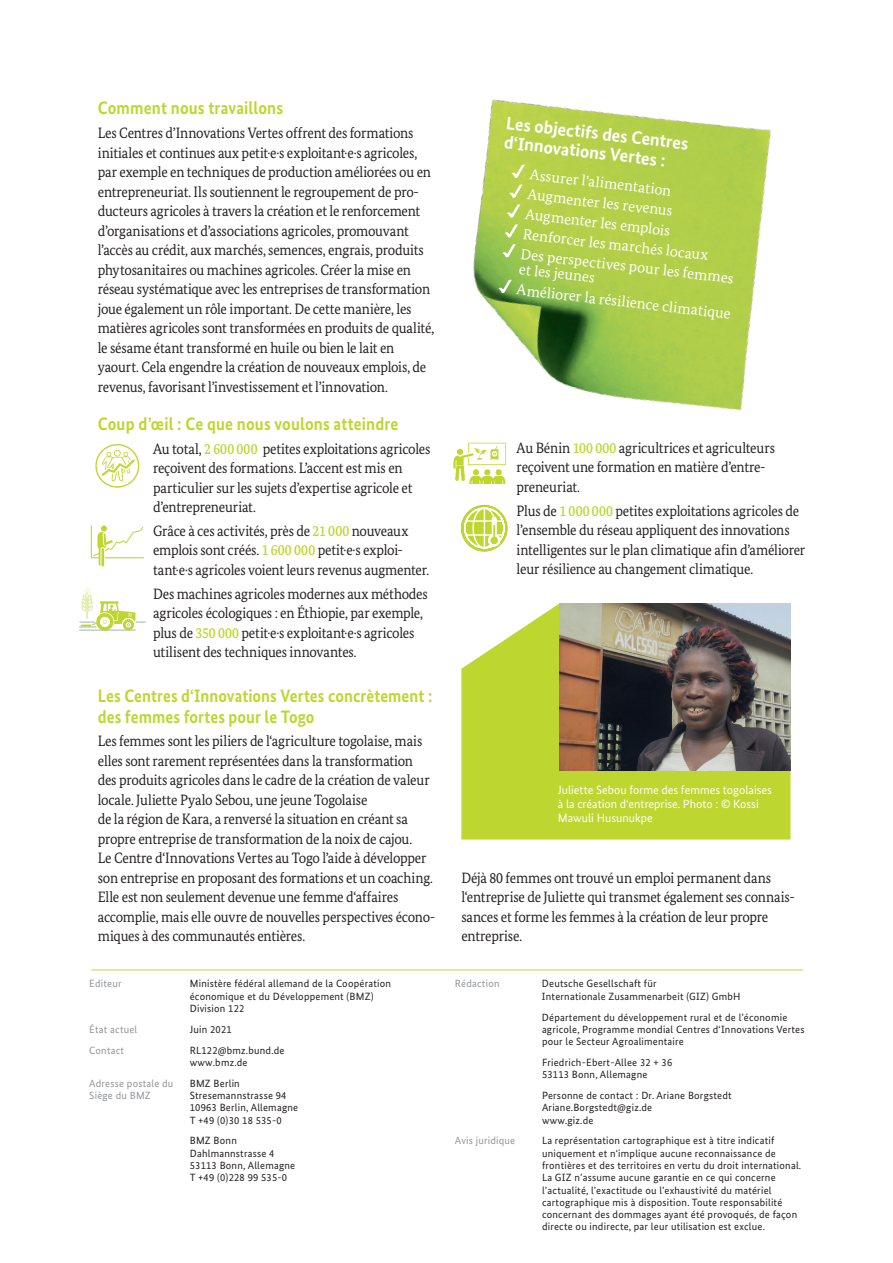
<style>
.page{position:relative;width:893px;height:1263px;background:#fff}
.page>*{position:absolute;margin:0;border:0;box-sizing:border-box;transform-origin:0 0}
.t1{font:700 18px/21px "Bundes Sans";letter-spacing:.005em;color:#bed630;scale:.91 1}
.t2{font:700 18px "Bundes Sans";letter-spacing:.005em;color:#bed630;scale:.92 1}
.t3{font:700 18px/19.4px "Bundes Sans";color:#fff}
.t4{font:15px/19.5px "Bundes Serif";letter-spacing:-.015em;color:#231f20;scale:.92 1}
.t5{font:15px/20.1px "Bundes Serif";color:#fff}
.t6{font:12px/14.4px "Bundes Sans";color:#fff}
.t7{font:10.5px/12.3px "Bundes Sans";letter-spacing:.02em;color:#231f20}
.t8{font:10.5px "Bundes Sans";letter-spacing:.02em;color:#939598}
.s1{font-weight:500;color:#bed630}
</style>
<div class="page">
<hr style="left:91px;top:969px;width:712px;height:1px;background:#bed630">
<img style="left:468px;top:99px;width:303px;height:344px">
<svg style="left:511px;top:164px;width:14px;height:14px"></svg>
<svg style="left:509px;top:184px;width:14px;height:14px"></svg>
<svg style="left:506px;top:204px;width:14px;height:14px"></svg>
<svg style="left:504px;top:224px;width:14px;height:14px"></svg>
<svg style="left:502px;top:244px;width:14px;height:14px"></svg>
<svg style="left:498px;top:279px;width:14px;height:14px"></svg>
<hr style="left:80px;top:621px;width:65px;height:2px;background:#abbbc3">
<svg style="left:80px;top:587px;width:56px;height:44px"></svg>
<div style="left:101px;top:547px;width:4px;height:20px;border:1px solid #fff;border-radius:2px"></div>
<svg style="left:90px;top:525px;width:54px;height:41px"></svg>
<div style="left:101px;top:525px;width:6px;height:7px;background:#bed630;border-radius:50%"></div>
<img style="left:453px;top:443px;width:54px;height:41px">
<img style="left:95px;top:444px;width:45px;height:43px">
<svg style="left:461px;top:604px;width:329px;height:235px;background:#c3d941"></svg>
<img style="left:559px;top:603px;width:231px;height:168px">
<div style="left:461px;top:505px;width:46px;height:47px;border:2px solid #bed630;border-radius:50%"></div>
<svg style="left:463px;top:507px;width:43px;height:42px"></svg>
<p class="t2" style="left:98px;top:97px;width:203px">Comment nous travaillons</p>
<p class="t4" style="left:98px;top:123px;width:367px">Les Centres d’Innovations Vertes offrent des formations initiales et continues aux petit·e·s exploitant·e·s agricoles, par exemple en techniques de production améliorées ou en entrepreneuriat. Ils soutiennent le regroupement de pro&shy;ducteurs agricoles à travers la création et le renforcement d’organisations et d’associations agricoles, promouvant l’accès au crédit, aux marchés, semences, engrais, produits phytosanitaires ou machines agricoles. Créer la mise en réseau systématique avec les entreprises de transformation joue également un rôle important. De cette manière, les matières agricoles sont transformées en produits de qualité, le sésame étant transformé en huile ou bien le lait en yaourt. Cela engendre la création de nouveaux emplois, de revenus, favorisant l’investissement et l’innovation.</p>
<p class="t2" style="left:98px;top:413px;width:328px">Coup d’œil : Ce que nous voulons atteindre</p>
<p class="t4" style="left:153px;top:438px;width:303px">Au total, <span class="s1">2 600 000</span> petites exploitations agricoles reçoivent des formations. L’accent est mis en particulier sur les sujets d’expertise agricole et d’entrepreneuriat.</p>
<p class="t4" style="left:153px;top:521px;width:302px">Grâce à ces activités, près de <span class="s1">21 000</span> nouveaux emplois sont créés. <span class="s1">1 600 000</span> petit·e·s exploi&shy;tant·e·s agricoles voient leurs revenus augmenter.</p>
<p class="t4" style="left:153px;top:583px;width:300px">Des machines agricoles modernes aux méthodes agricoles écologiques : en Éthiopie, par exemple, plus de <span class="s1">350 000</span> petit·e·s exploitant·e·s agricoles utilisent des techniques innovantes.</p>
<p class="t1" style="left:98px;top:685px;width:369px">Les Centres d‘Innovations Vertes concrètement : des femmes fortes pour le Togo</p>
<p class="t4" style="left:98px;top:731px;width:368px">Les femmes sont les piliers de l‘agriculture togolaise, mais elles sont rarement représentées dans la transformation des produits agricoles dans le cadre de la création de valeur locale. Juliette Pyalo Sebou, une jeune Togolaise<br>de la région de Kara, a renversé la situation en créant sa propre entreprise de transformation de la noix de cajou.<br>Le Centre d‘Innovations Vertes au Togo l’aide à développer son entreprise en proposant des formations et un coaching.<br>Elle est non seulement devenue une femme d‘affaires accomplie, mais elle ouvre de nouvelles perspectives écono&shy;miques à des communautés entières.</p>
<p class="t8" style="left:89px;top:977px;width:34px">Editeur</p>
<p class="t7" style="left:190px;top:977px;width:203px">Ministère fédéral allemand de la Coopération économique et du Développement (BMZ)<br>Division 122</p>
<p class="t8" style="left:89px;top:1023px;width:50px">État actuel</p>
<p class="t7" style="left:190px;top:1023px;width:43px">Juin 2021</p>
<p class="t8" style="left:89px;top:1044px;width:36px">Contact</p>
<p class="t7" style="left:190px;top:1044px;width:96px">RL122@bmz.bund.de www.bmz.de</p>
<p class="t8" style="left:89px;top:1077px;width:86px">Adresse postale du</p>
<p class="t7" style="left:190px;top:1077px;width:52px">BMZ Berlin</p>
<p class="t8" style="left:89px;top:1089px;width:63px">Siège du BMZ</p>
<p class="t7" style="left:190px;top:1089px;width:110px">Stresemannstrasse 94<br>10963 Berlin, Allemagne<br>T +49 (0)30 18 535-0</p>
<p class="t7" style="left:190px;top:1134px;width:107px">BMZ Bonn<br>Dahlmannstrasse 4<br>53113 Bonn, Allemagne<br>T +49 (0)228 99 535-0</p>
<p class="t3" style="left:507px;top:113px;width:185px;rotate:6deg">Les objectifs des Centres d‘Innovations Vertes :</p>
<p class="t5" style="left:530px;top:165px;width:216px;rotate:6deg">Assurer l’alimentation<br>Augmenter les revenus<br>Augmenter les emplois<br>Renforcer les marchés locaux<br>Des perspectives pour les femmes</p>
<p class="t5" style="left:520px;top:258px;width:217px;line-height:21.3px;rotate:6deg">et les jeunes<br>Améliorer la résilience climatique</p>
<p class="t4" style="left:517px;top:438px;width:282px">Au Bénin <span class="s1">100 000</span> agricultrices et agriculteurs reçoivent une formation en matière d’entre&shy;preneuriat.</p>
<p class="t4" style="left:517px;top:501px;width:315px">Plus de <span class="s1">1 000 000</span> petites exploitations agricoles de l’ensemble du réseau appliquent des innovations intelligentes sur le plan climatique afin d’améliorer leur résilience au changement climatique.</p>
<p class="t6" style="left:558px;top:782px;width:216px">Juliette Sebou forme des femmes togolaises à la création d‘entreprise. Photo : © Kossi<br>Mawuli Husunukpe</p>
<p class="t4" style="left:461px;top:868px;width:364px">Déjà 80 femmes ont trouvé un emploi permanent dans l‘entreprise de Juliette qui transmet également ses connais&shy;sances et forme les femmes à la création de leur propre entreprise.</p>
<p class="t8" style="left:455px;top:977px;width:46px">Rédaction</p>
<p class="t7" style="left:542px;top:977px;width:200px">Deutsche Gesellschaft für<br>Internationale Zusammenarbeit (GIZ) GmbH</p>
<p class="t7" style="left:542px;top:1011px;width:264px">Département du développement rural et de l’économie agricole, Programme mondial Centres d‘Innovations Vertes pour le Secteur Agroalimentaire</p>
<p class="t7" style="left:542px;top:1056px;width:132px">Friedrich-Ebert-Allee 32 + 36<br>53113 Bonn, Allemagne</p>
<p class="t7" style="left:542px;top:1089px;width:191px">Personne de contact : Dr. Ariane Borgstedt<br>Ariane.Borgstedt@giz.de<br>www.giz.de</p>
<p class="t8" style="left:455px;top:1134px;width:62px">Avis juridique</p>
<p class="t7" style="left:542px;top:1134px;width:261px">La représentation cartographique est à titre indicatif uniquement et n‘implique aucune reconnaissance de frontières et des territoires en vertu du droit international.<br>La GIZ n’assume aucune garantie en ce qui concerne l’actualité, l’exactitude ou l’exhaustivité du matériel cartographique mis à disposition. Toute responsabilité concernant des dommages ayant été provoqués, de façon directe ou indirecte, par leur utilisation est exclue.</p>
</div>
